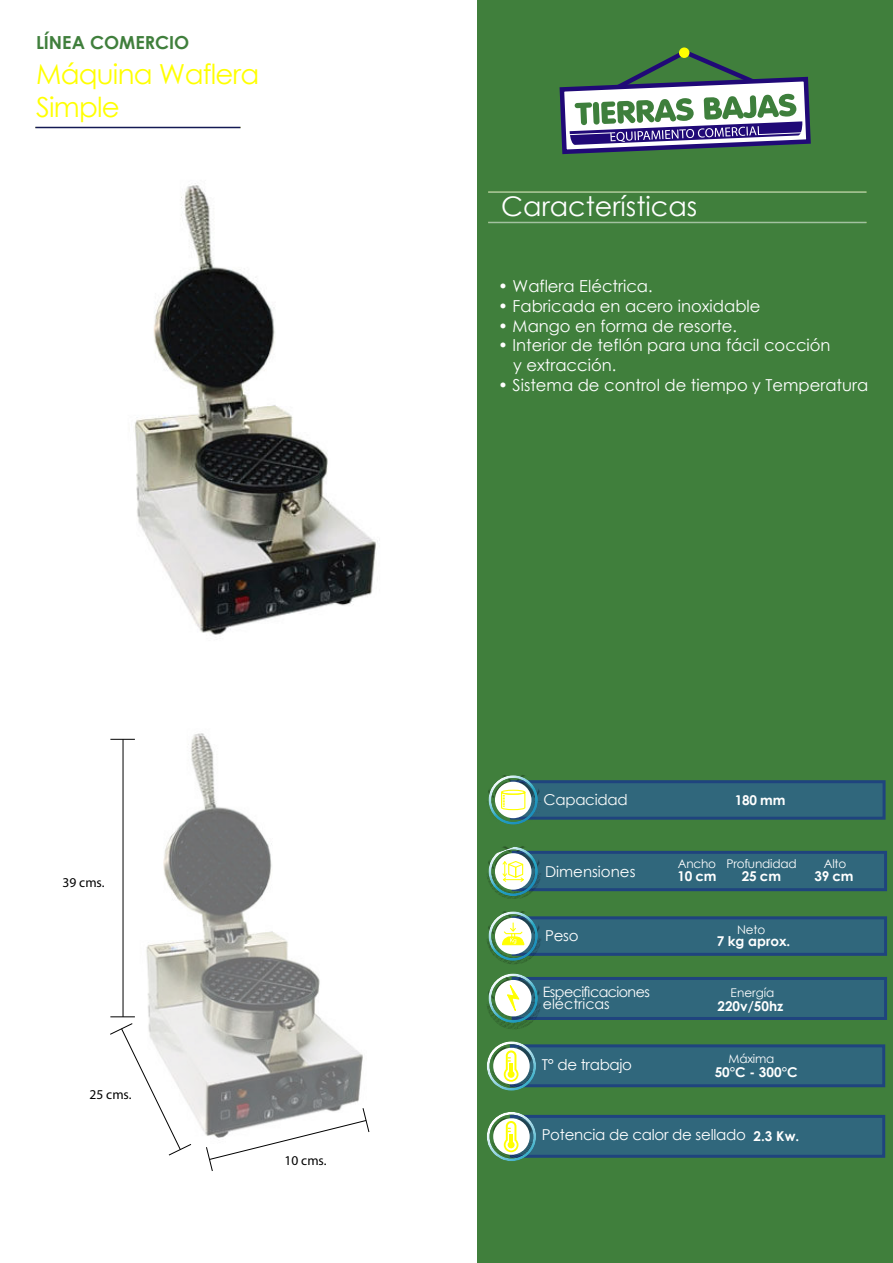
<style>
.page{position:relative;width:893px;height:1263px;background:#fff}
.page>*{position:absolute;margin:0;border:0;box-sizing:border-box;transform-origin:0 0}
.t1{font:27.6px/33.2px "Century Gothic";letter-spacing:-.025em;color:#ff0}
.t2{font:27px "Century Gothic";color:#fff}
.t3{font:700 18px "Century Gothic";color:#407f3c}
.t4{font:16.5px/19.6px "Century Gothic";color:#fff}
.t5{font:15px "Century Gothic";letter-spacing:-.02em;color:#fff}
.t6{font:15px "Century Gothic";color:#fff}
.t7{font:15px "Century Gothic";letter-spacing:-.02em;color:#fafbfa}
.t8{font:14.25px/12.6px "Century Gothic";letter-spacing:-.04em;color:#fff}
.t9{font:700 13.5px "Century Gothic";color:#fff}
.t10{font:13.5px "Myriad Pro";color:#000}
.t11{font:12px "Century Gothic";letter-spacing:-.015em;color:#fff}
.s1{font-weight:700;font-size:13.5px}
</style>
<div class="page">
<div style="left:477px;top:0;width:416px;height:1263px;background:#407f3c"></div>
<hr style="left:488px;top:191px;width:378px;height:2px;background:#fff">
<hr style="left:488px;top:222px;width:378px;height:1px;background:#fff">
<hr style="left:35px;top:127px;width:205px;height:1px;background:#141a53">
<svg style="left:559px;top:48px;width:252px;height:107px"></svg>
<div style="left:679px;top:47px;width:11px;height:11px;background:#ff0;border-radius:50%"></div>
<div style="left:512px;top:851px;width:375px;height:40px;background:#30677c;border:3px solid #1f447e"></div>
<img style="left:487px;top:846px;width:54px;height:53px">
<svg style="left:488px;top:847px;width:50px;height:49px"></svg>
<div style="left:512px;top:916px;width:375px;height:40px;background:#30677c;border:3px solid #1f447e"></div>
<img style="left:487px;top:916px;width:54px;height:48px">
<svg style="left:488px;top:911px;width:50px;height:50px"></svg>
<div style="left:510px;top:1044px;width:375px;height:43px;background:#30677c;border:3px solid #1f447e"></div>
<svg style="left:487px;top:1041px;width:49px;height:50px"></svg>
<div style="left:510px;top:1115px;width:375px;height:43px;background:#30677c;border:3px solid #1f447e"></div>
<svg style="left:487px;top:1112px;width:49px;height:49px"></svg>
<div style="left:512px;top:977px;width:375px;height:43px;background:#30677c;border:3px solid #1f447e"></div>
<img style="left:487px;top:977px;width:54px;height:52px">
<svg style="left:488px;top:973px;width:50px;height:50px"></svg>
<div style="left:510px;top:780px;width:376px;height:40px;background:#30677c;border:3px solid #1f447e"></div>
<img style="left:538px;top:780px;width:3px;height:40px">
<svg style="left:488px;top:775px;width:50px;height:50px"></svg>
<img style="left:134px;top:183px;width:242px;height:452px">
<img style="left:113px;top:733px;width:250px;height:400px">
<svg style="left:110px;top:739px;width:25px;height:1px"></svg>
<hr style="left:123px;top:739px;width:1px;height:278px;background:#000">
<svg style="left:110px;top:1016px;width:82px;height:140px"></svg>
<svg style="left:205px;top:1107px;width:165px;height:64px"></svg>
<p class="t3" style="left:36px;top:34px;width:155px">LÍNEA COMERCIO</p>
<h1 class="t1" style="left:36px;top:60px;width:225px">Máquina Waflera<br>Simple</h1>
<p class="t10" style="left:63px;top:875px;width:44px">39 cms.</p>
<p class="t10" style="left:90px;top:1086px;width:44px">25 cms.</p>
<p class="t10" style="left:285px;top:1152px;width:44px">10 cms.</p>
<h2 class="t2" style="left:501px;top:194px;width:198px">Características</h2>
<p class="t4" style="left:498px;top:276px;width:156px">• Waflera Eléctrica.</p>
<p class="t4" style="left:498px;top:296px;width:264px">• Fabricada en acero inoxidable</p>
<p class="t4" style="left:498px;top:315px;width:240px">• Mango en forma de resorte.</p>
<p class="t4" style="left:513px;top:335px;width:319px;text-indent:-15px">• Interior de teflón para una fácil cocción y extracción.</p>
<p class="t4" style="left:498px;top:374px;width:372px">• Sistema de control de tiempo y Temperatura</p>
<p class="t7" style="left:543px;top:793px;width:86px">Capacidad</p>
<p class="t9" style="left:735px;top:794px;width:52px">180 mm</p>
<p class="t6" style="left:545px;top:861px;width:92px">Dimensiones</p>
<p class="t5" style="left:545px;top:929px;width:35px">Peso</p>
<p class="t11" style="left:678px;top:858px;width:40px">Ancho</p>
<p class="t9" style="left:677px;top:870px;width:41px">10 cm</p>
<p class="t11" style="left:726px;top:855px;width:72px">Profundidad</p>
<p class="t9" style="left:742px;top:870px;width:41px">25 cm</p>
<p class="t11" style="left:737px;top:925px;width:30px">Neto</p>
<p class="t9" style="left:717px;top:935px;width:75px">7 kg aprox.</p>
<p class="t8" style="left:543px;top:985px;width:109px">Especificaciones eléctricas</p>
<p class="t11" style="left:731px;top:985px;width:45px">Energía</p>
<p class="t9" style="left:717px;top:999px;width:67px">220v/50hz</p>
<p class="t11" style="left:729px;top:1054px;width:47px">Máxima</p>
<p class="t5" style="left:542px;top:1054px;width:92px">T° de trabajo</p>
<p class="t9" style="left:715px;top:1065px;width:84px">50°C - 300°C</p>
<p class="t11" style="left:824px;top:858px;width:24px">Alto</p>
<p class="t9" style="left:814px;top:870px;width:41px">39 cm</p>
<p class="t5" style="left:542px;top:1124px;width:259px">Potencia de calor de sellado <span class="s1">2.3 Kw.</span></p>
</div>
